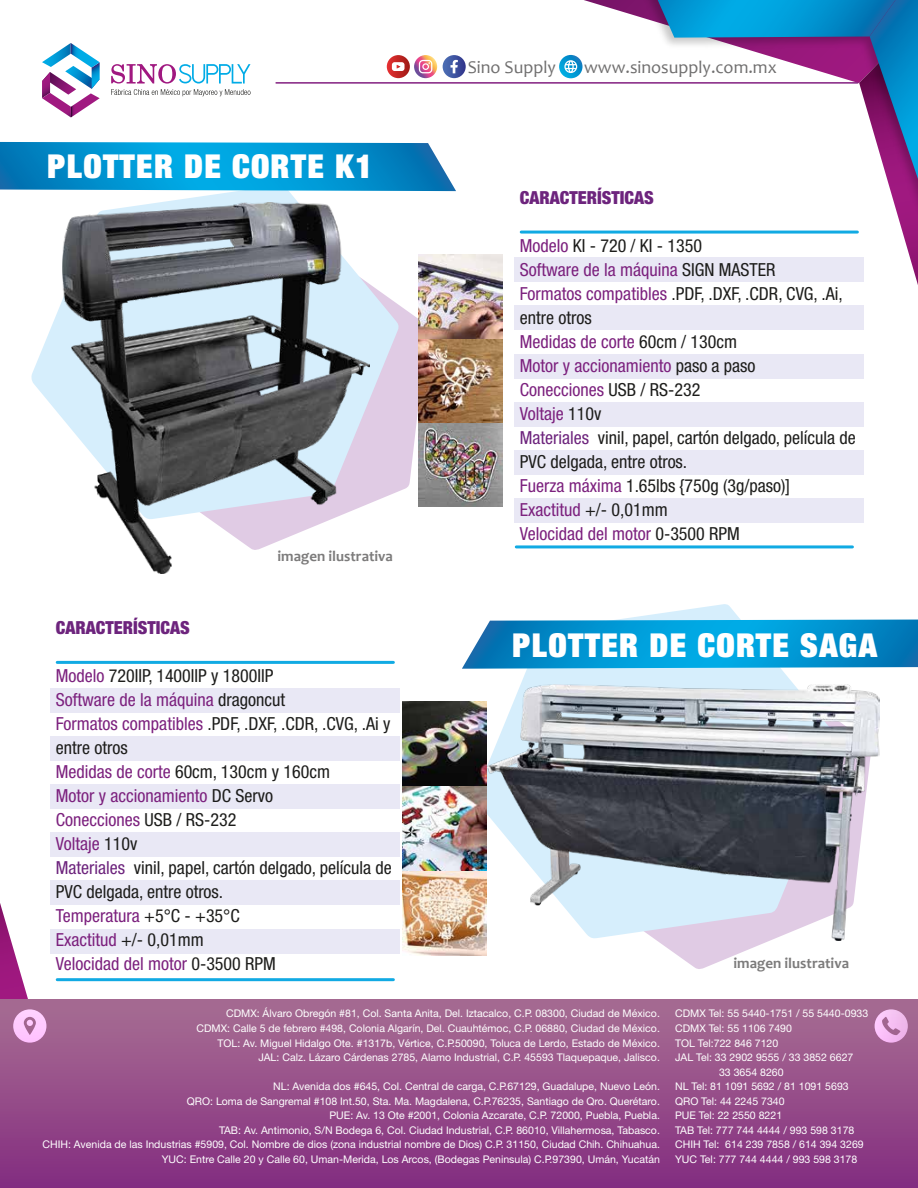
<style>
.page{position:relative;width:918px;height:1188px;background:#fff}
.page>*{position:absolute;margin:0;border:0;box-sizing:border-box;transform-origin:0 0}
.t1{font:900 condensed 33px "Helvetica Neue LT Std";letter-spacing:.04em;color:#fff}
.t2{font:condensed 18px/24px "Helvetica Neue LT Std";color:#1d1d1b}
.t3{font:18px "Candara";color:#706f6f}
.t4{font:900 condensed 18px "Helvetica Neue LT Std";color:#6d247d}
.t5{font:700 15px "Candara";color:#7c7b7b}
.t6{font:10.5px/14.5px "Helvetica Neue";color:#fff;text-align:right}
.s1{color:#7c217e}
.s2{color:#6d247d}
</style>
<div class="page">
<svg style="left:400px;top:254px;width:28px;height:253px;fill:#e0cbe4"></svg>
<svg style="left:658px;top:684px;width:191px;height:285px"></svg>
<svg style="left:31px;top:191px;width:369px;height:312px"></svg>
<svg style="left:475px;top:604px;width:369px;height:183px"></svg>
<svg style="left:111px;top:64px;width:140px;height:32px"></svg>
<svg style="left:42px;top:43px;width:58px;height:74px"></svg>
<hr style="left:276px;top:82px;width:582px;height:2px;background:#821f80">
<svg style="left:387px;top:55px;width:50px;height:23px"></svg>
<svg style="left:443px;top:55px;width:23px;height:23px"></svg>
<svg style="left:559px;top:0;width:359px;height:285px"></svg>
<div style="left:515px;top:234px;width:349px;height:24px;background:#fff"></div>
<div style="left:515px;top:282px;width:349px;height:24px;background:#fff"></div>
<div style="left:515px;top:258px;width:349px;height:24px;background:#e9e8f5"></div>
<div style="left:515px;top:402px;width:349px;height:24px;background:#e9e8f5"></div>
<div style="left:515px;top:354px;width:349px;height:24px;background:#e9e8f5"></div>
<div style="left:515px;top:499px;width:349px;height:24px;background:#e9e8f5"></div>
<div style="left:515px;top:306px;width:349px;height:24px;background:#e9e8f5"></div>
<div style="left:515px;top:450px;width:349px;height:25px;background:#e9e8f5"></div>
<hr style="left:521px;top:231px;width:336px;height:3px;background:#11aae3">
<hr style="left:516px;top:545px;width:336px;height:3px;background:#11aae3">
<img style="left:63px;top:202px;width:307px;height:371px">
<div style="left:51px;top:688px;width:349px;height:24px;background:#e9e8f5"></div>
<div style="left:51px;top:833px;width:349px;height:24px;background:#e9e8f5"></div>
<div style="left:51px;top:784px;width:349px;height:25px;background:#e9e8f5"></div>
<div style="left:51px;top:929px;width:349px;height:24px;background:#e9e8f5"></div>
<div style="left:51px;top:736px;width:349px;height:24px;background:#e9e8f5"></div>
<div style="left:51px;top:881px;width:349px;height:24px;background:#e9e8f5"></div>
<hr style="left:57px;top:661px;width:336px;height:3px;background:#11aae3">
<hr style="left:57px;top:978px;width:336px;height:3px;background:#11aae3">
<img style="left:485px;top:685px;width:394px;height:256px">
<img style="left:403px;top:787px;width:84px;height:168px">
<img style="left:403px;top:701px;width:84px;height:84px">
<img style="left:419px;top:255px;width:84px;height:252px">
<svg style="left:462px;top:620px;width:456px;height:49px;background:#0e97d1"></svg>
<svg style="left:0;top:142px;width:456px;height:49px;background:#0e98d1"></svg>
<div style="left:0;top:1000px;width:918px;height:188px;background:linear-gradient(to bottom,#a86e93,#842d80)"></div>
<svg style="left:0;top:903px;width:334px;height:285px"></svg>
<svg style="left:875px;top:1009px;width:33px;height:34px"></svg>
<h1 class="t1" style="left:47px;top:145px;width:327px">PLOTTER DE CORTE K1</h1>
<h3 class="t5" style="left:278px;top:547px;width:117px">imagen ilustrativa</h3>
<h2 class="t4" style="left:56px;top:617px;width:136px">CARACTERÍSTICAS</h2>
<p class="t2" style="left:56px;top:664px;width:338px"><span class="s1">Modelo</span> 720IIP, 1400IIP y 1800IIP<br><span class="s1">Software de la máquina</span> dragoncut<br><span class="s1">Formatos compatibles</span> .PDF, .DXF, .CDR, .CVG, .Ai y entre otros<br><span class="s1">Medidas de corte</span> 60cm, 130cm y 160cm<br><span class="s1">Motor y accionamiento</span> DC Servo<br><span class="s1">Conecciones</span> USB / RS-232<br><span class="s1">Voltaje</span> 110v<br><span class="s2">Materiales</span> vinil, papel, cartón delgado, película de<br>PVC delgada, entre otros.<br><span class="s1">Temperatura</span> +5°C - +35°C<br><span class="s1">Exactitud</span> +/- 0,01mm<br><span class="s1">Velocidad del motor</span> 0-3500 RPM</p>
<h2 class="t3" style="left:468px;top:56px;width:90px">Sino Supply</h2>
<h2 class="t3" style="left:584px;top:56px;width:194px">www.sinosupply.com.mx</h2>
<h2 class="t4" style="left:520px;top:187px;width:136px">CARACTERÍSTICAS</h2>
<p class="t2" style="left:520px;top:234px;width:338px"><span class="s1">Modelo</span> KI - 720 / KI - 1350<br><span class="s1">Software de la máquina</span> SIGN MASTER<br><span class="s1">Formatos compatibles</span> .PDF, .DXF, .CDR, CVG, .Ai, entre otros<br><span class="s1">Medidas de corte</span> 60cm / 130cm<br><span class="s1">Motor y accionamiento</span> paso a paso<br><span class="s1">Conecciones</span> USB / RS-232<br><span class="s1">Voltaje</span> 110v<br><span class="s2">Materiales</span> vinil, papel, cartón delgado, película de<br>PVC delgada, entre otros.<br><span class="s1">Fuerza máxima</span> 1.65lbs {750g (3g/paso)]<br><span class="s1">Exactitud</span> +/- 0,01mm<br><span class="s1">Velocidad del motor</span> 0-3500 RPM</p>
<h1 class="t1" style="left:512px;top:625px;width:367px">PLOTTER DE CORTE SAGA</h1>
<h3 class="t5" style="left:734px;top:954px;width:117px">imagen ilustrativa</h3>
<p class="t6" style="left:197px;top:1007px;width:465px">CDMX: Álvaro Obregón #81, Col. Santa Anita, Del. Iztacalco, C.P. 08300, Ciudad de México.<br>CDMX: Calle 5 de febrero #498, Colonia Algarín, Del. Cuauhtémoc, C.P. 06880, Ciudad de México.<br>TOL: Av. Miguel Hidalgo Ote. #1317b, Vértice, C.P.50090, Toluca de Lerdo, Estado de México.<br>JAL: Calz. Lázaro Cárdenas 2785, Alamo Industrial, C.P. 45593 Tlaquepaque, Jalisco.</p>
<p class="t6" style="left:43px;top:1080px;width:619px">NL: Avenida dos #645, Col. Central de carga, C.P.67129, Guadalupe, Nuevo León.<br>QRO: Loma de Sangremal #108 Int.50, Sta. Ma. Magdalena, C.P.76235, Santiago de Qro. Querétaro.<br>PUE: Av. 13 Ote #2001, Colonia Azcarate, C.P. 72000, Puebla, Puebla.<br>TAB: Av. Antimonio, S/N Bodega 6, Col. Ciudad Industrial, C.P. 86010, Villahermosa, Tabasco.<br>CHIH: Avenida de las Industrias #5909, Col. Nombre de dios (zona industrial nombre de Dios) C.P. 31150, Ciudad Chih. Chihuahua.<br>YUC: Entre Calle 20 y Calle 60, Uman-Merida, Los Arcos, (Bodegas Peninsula) C.P.97390, Umán, Yucatán</p>
<p class="t6" style="left:675px;top:1007px;width:195px">CDMX Tel: 55 5440-1751 / 55 5440-0933</p>
<p class="t6" style="left:675px;top:1022px;width:118px">CDMX Tel: 55 1106 7490</p>
<p class="t6" style="left:675px;top:1036px;width:105px">TOL Tel:722 846 7120</p>
<p class="t6" style="left:675px;top:1051px;width:180px">JAL Tel: 33 2902 9555 / 33 3852 6627</p>
<p class="t6" style="left:719px;top:1065px;width:66px">33 3654 8260</p>
<p class="t6" style="left:675px;top:1080px;width:175px">NL Tel: 81 1091 5692 / 81 1091 5693</p>
<p class="t6" style="left:675px;top:1094px;width:111px">QRO Tel: 44 2245 7340</p>
<p class="t6" style="left:675px;top:1109px;width:109px">PUE Tel: 22 2550 8221</p>
<p class="t6" style="left:675px;top:1123px;width:181px">TAB Tel: 777 744 4444 / 993 598 3178</p>
<p class="t6" style="left:675px;top:1138px;width:190px">CHIH Tel: 614 239 7858 / 614 394 3269</p>
<p class="t6" style="left:675px;top:1152px;width:184px">YUC Tel: 777 744 4444 / 993 598 3178</p>
</div>
